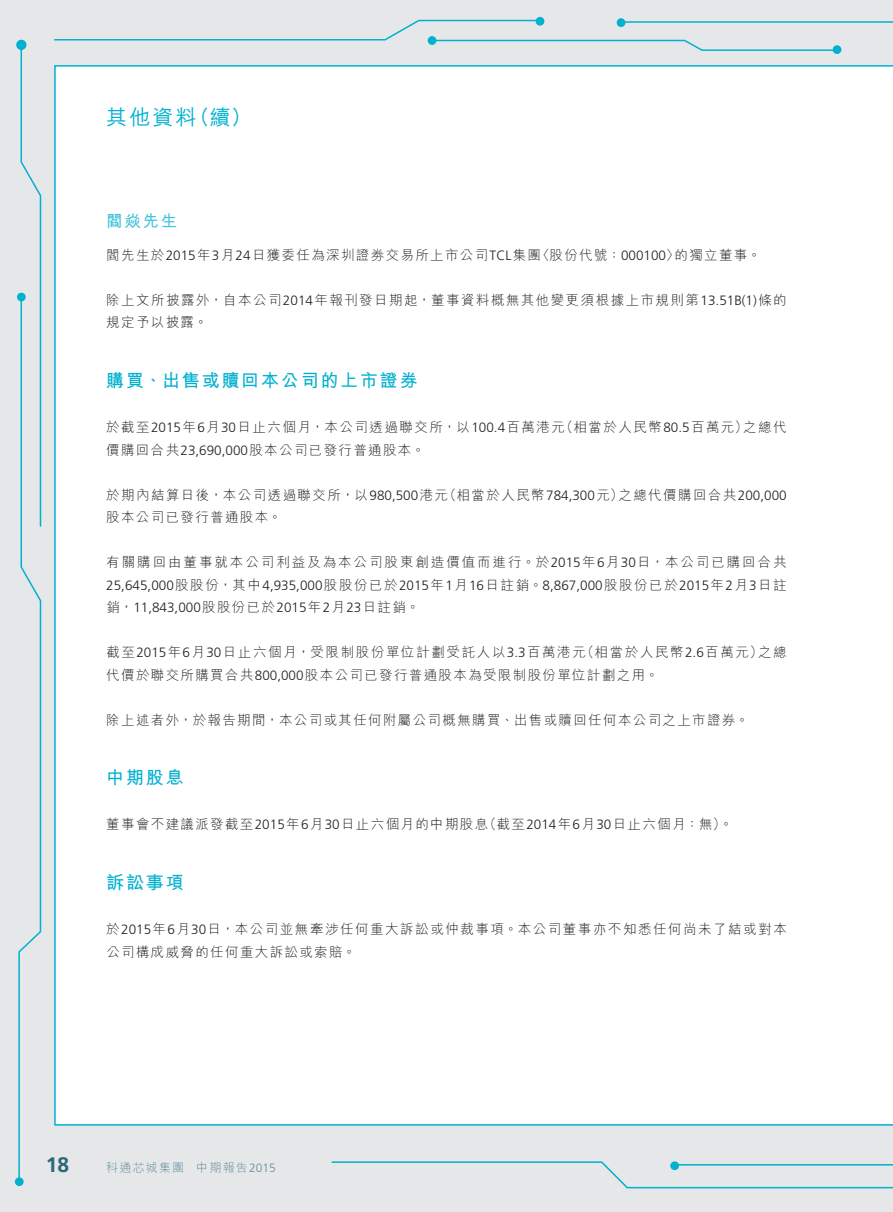
<style>
.page{position:relative;width:893px;height:1212px;background:#e6e7e9}
.page>*{position:absolute;margin:0;border:0;box-sizing:border-box;transform-origin:0 0}
.t1{font:500 21px "M Hei HK";color:#00b1d0}
.t2{font:700 21px "Frutiger LT Std";color:#2b6976}
.t3{font:700 18px "M Hei HK";letter-spacing:.1em;color:#00b1d0}
.t4{font:700 16.5px "M Hei HK";color:#42c3db}
.t5{font:300 13.5px/22.5px "M Hei HK";letter-spacing:.105em;color:#231f20}
.t6{font:300 13.5px/22.5px "Frutiger LT Std";color:#231f20}
.t7{font:300 13.5px "M Hei HK";letter-spacing:.145em;color:#231f20}
.t8{font:300 12px "M Hei HK";letter-spacing:.1em;color:#618e9a}
.s1{font-family:"Frutiger LT Std"}
.s2{font-family:"M Hei HK"}
</style>
<div class="page">
<div style="left:54px;top:65px;width:839px;height:1060px;background:#fff"></div>
<svg style="left:54px;top:19px;width:780px;height:32px"></svg>
<div style="left:428px;top:36px;width:8px;height:9px;background:#00b1d0;border-radius:50%"></div>
<div style="left:536px;top:17px;width:8px;height:9px;background:#00b1d0;border-radius:50%"></div>
<div style="left:617px;top:18px;width:8px;height:9px;background:#00b1d0;border-radius:50%"></div>
<div style="left:833px;top:45px;width:8px;height:9px;background:#00b1d0;border-radius:50%"></div>
<hr style="left:621px;top:21px;width:272px;height:2px;background:#00b1d0">
<svg style="left:18px;top:39px;width:24px;height:1138px"></svg>
<div style="left:17px;top:40px;width:9px;height:9px;background:#00b1d0;border-radius:50%"></div>
<div style="left:16px;top:40px;width:10px;height:10px;border:2px solid #00b1d0;border-radius:50%"></div>
<div style="left:17px;top:293px;width:9px;height:8px;background:#00b1d0;border-radius:50%"></div>
<div style="left:15px;top:1177px;width:9px;height:9px;background:#00b1d0;border-radius:50%"></div>
<svg style="left:331px;top:1161px;width:562px;height:28px"></svg>
<div style="left:670px;top:1161px;width:9px;height:9px;background:#00b1d0;border-radius:50%"></div>
<h1 class="t1" style="left:106px;top:102px;width:147px">其他資料（續）</h1>
<p class="t4" style="left:106px;top:209px;width:72px">閻焱先生</p>
<p class="t5" style="left:106px;top:243px;width:656px">閻先生於<span class="s1">2015</span>年<span class="s1">3</span>月<span class="s1">24</span>日獲委任為深圳證劵交易所上市公司<span class="s1">TCL</span>集團〈股份代號：<span class="s1">000100</span>〉的獨立董事。</p>
<p class="t5" style="left:106px;top:288px;width:682px">除上文所披露外，自本公司<span class="s1">2014</span>年報刊發日期起，董事資料概無其他變更須根據上市規則第<span class="s1">13.51B(1)</span>條的規定予以披露。</p>
<h2 class="t3" style="left:106px;top:367px;width:313px">購買、出售或贖回本公司的上市證券</h2>
<p class="t5" style="left:106px;top:416px;width:682px">於截至<span class="s1">2015</span>年<span class="s1">6</span>月<span class="s1">30</span>日止六個月，本公司透過聯交所，以<span class="s1">100.4</span>百萬港元（相當於人民幣<span class="s1">80.5</span>百萬元）之總代價購回合共<span class="s1">23,690,000</span>股本公司已發行普通股本。</p>
<p class="t5" style="left:106px;top:483px;width:682px">於期內結算日後，本公司透過聯交所，以<span class="s1">980,500</span>港元（相當於人民幣<span class="s1">784,300</span>元）之總代價購回合共<span class="s1">200,000</span>股本公司已發行普通股本。</p>
<p class="t7" style="left:106px;top:555px;width:682px">有關購回由董事就本公司利益及為本公司股東創造價值而進行。於<span class="s1">2015</span>年<span class="s1">6</span>月<span class="s1">30</span>日，本公司已購回合共</p>
<p class="t6" style="left:106px;top:574px;width:682px">25,645,000<span class="s2">股股份，其中</span>4,935,000<span class="s2">股股份已於</span>2015<span class="s2">年</span>1<span class="s2">月</span>16<span class="s2">日註銷。</span>8,867,000<span class="s2">股股份已於</span>2015<span class="s2">年</span>2<span class="s2">月</span>3<span class="s2">日註銷，</span>11,843,000<span class="s2">股股份已於</span>2015<span class="s2">年</span>2<span class="s2">月</span>23<span class="s2">日註銷。</span></p>
<p class="t5" style="left:106px;top:641px;width:682px">截至<span class="s1">2015</span>年<span class="s1">6</span>月<span class="s1">30</span>日止六個月，受限制股份單位計劃受託人以<span class="s1">3.3</span>百萬港元（相當於人民幣<span class="s1">2.6</span>百萬元）之總代價於聯交所購買合共<span class="s1">800,000</span>股本公司已發行普通股本為受限制股份單位計劃之用。</p>
<p class="t5" style="left:106px;top:708px;width:644px">除上述者外，於報告期間，本公司或其任何附屬公司概無購買、出售或贖回任何本公司之上市證券。</p>
<h2 class="t3" style="left:106px;top:765px;width:79px">中期股息</h2>
<p class="t5" style="left:106px;top:813px;width:628px">董事會不建議派發截至<span class="s1">2015</span>年<span class="s1">6</span>月<span class="s1">30</span>日止六個月的中期股息（截至<span class="s1">2014</span>年<span class="s1">6</span>月<span class="s1">30</span>日止六個月：無）。</p>
<h2 class="t3" style="left:106px;top:870px;width:79px">訴訟事項</h2>
<p class="t5" style="left:106px;top:918px;width:682px">於<span class="s1">2015</span>年<span class="s1">6</span>月<span class="s1">30</span>日，本公司並無牽涉任何重大訴訟或仲裁事項。本公司董事亦不知悉任何尚未了結或對本公司構成威脅的任何重大訴訟或索賠。</p>
<h1 class="t2" style="left:46px;top:1152px;width:25px">18</h1>
<p class="t8" style="left:106px;top:1162px;width:171px">科通芯城集團 中期報告<span class="s1">2015</span></p>
</div>
